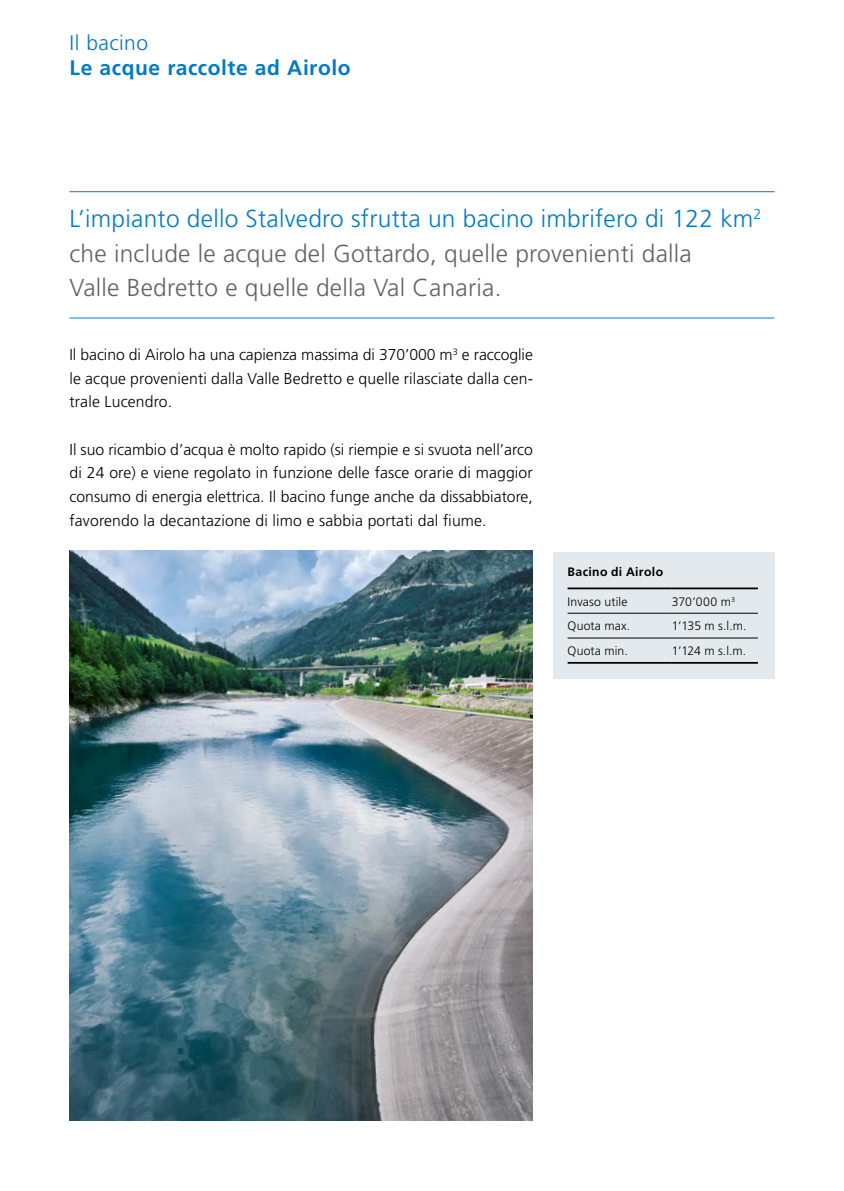
<style>
.page{position:relative;width:844px;height:1191px;background:#fff}
.page>*{position:absolute;margin:0;border:0;box-sizing:border-box;transform-origin:0 0}
.t1{font:300 24.5px/34.6px "Frutiger";letter-spacing:.01em;color:#646363}
.t2{font:700 21px "Frutiger";letter-spacing:.025em;color:#007bc4}
.t3{font:300 21px "Frutiger";letter-spacing:.02em;color:#007bc4}
.t4{font:300 15.75px/23.6px "Frutiger";letter-spacing:.01em;color:#000;text-align:justify}
.t5{font:300 12.25px "Frutiger";letter-spacing:.01em;color:#000}
.t6{font:700 12.25px "Frutiger";letter-spacing:.03em;color:#000}
.s1{color:#007bc4}
</style>
<div class="page">
<hr style="left:69px;top:191px;width:705px;height:1px;background:#007bc4">
<hr style="left:69px;top:317px;width:705px;height:1px;background:#007bc4">
<img style="left:69px;top:551px;width:463px;height:569px">
<div style="left:552px;top:552px;width:222px;height:126px;background:#e3e9ec"></div>
<hr style="left:671px;top:613px;width:86px;height:1px;background:#000">
<hr style="left:671px;top:637px;width:86px;height:1px;background:#000">
<hr style="left:567px;top:587px;width:104px;height:2px;background:#000">
<hr style="left:671px;top:587px;width:86px;height:2px;background:#000">
<hr style="left:567px;top:662px;width:104px;height:1px;background:#000">
<hr style="left:671px;top:662px;width:86px;height:1px;background:#000">
<hr style="left:567px;top:613px;width:104px;height:1px;background:#000">
<hr style="left:567px;top:637px;width:104px;height:1px;background:#000">
<h2 class="t3" style="left:69px;top:31px;width:80px">Il bacino</h2>
<h2 class="t2" style="left:69px;top:55px;width:282px">Le acque raccolte ad Airolo</h2>
<h1 class="t1" style="left:69px;top:201px;width:693px"><span class="s1">L’impianto dello Stalvedro sfrutta un bacino imbrifero di 122 km</span><sup>2 </sup>che include le acque del Gottardo, quelle provenienti dalla<br>Valle Bedretto e quelle della Val Canaria.</h1>
<p class="t4" style="left:69px;top:343px;width:465px">Il bacino di Airolo ha una capienza massima di 370’000 m<sup>3</sup> e raccoglie le acque provenienti dalla Valle Bedretto e quelle rilasciate dalla cen&shy;trale Lucendro.</p>
<p class="t4" style="left:69px;top:437px;width:465px">Il suo ricambio d’acqua è molto rapido (si riempie e si svuota nell’arco di 24 ore) e viene regolato in funzione delle fasce orarie di maggior consumo di energia elettrica. Il bacino funge anche da dissabbiatore, favorendo la decantazione di limo e sabbia portati dal fiume.</p>
<p class="t6" style="left:567px;top:564px;width:97px">Bacino di Airolo</p>
<p class="t5" style="left:567px;top:594px;width:61px">Invaso utile</p>
<p class="t5" style="left:671px;top:594px;width:65px">370’000 m<sup>3</sup></p>
<p class="t5" style="left:567px;top:619px;width:64px">Quota max.</p>
<p class="t5" style="left:671px;top:619px;width:76px">1’135 m s.l.m.</p>
<p class="t5" style="left:567px;top:643px;width:62px">Quota min.</p>
<p class="t5" style="left:671px;top:643px;width:76px">1’124 m s.l.m.</p>
</div>
